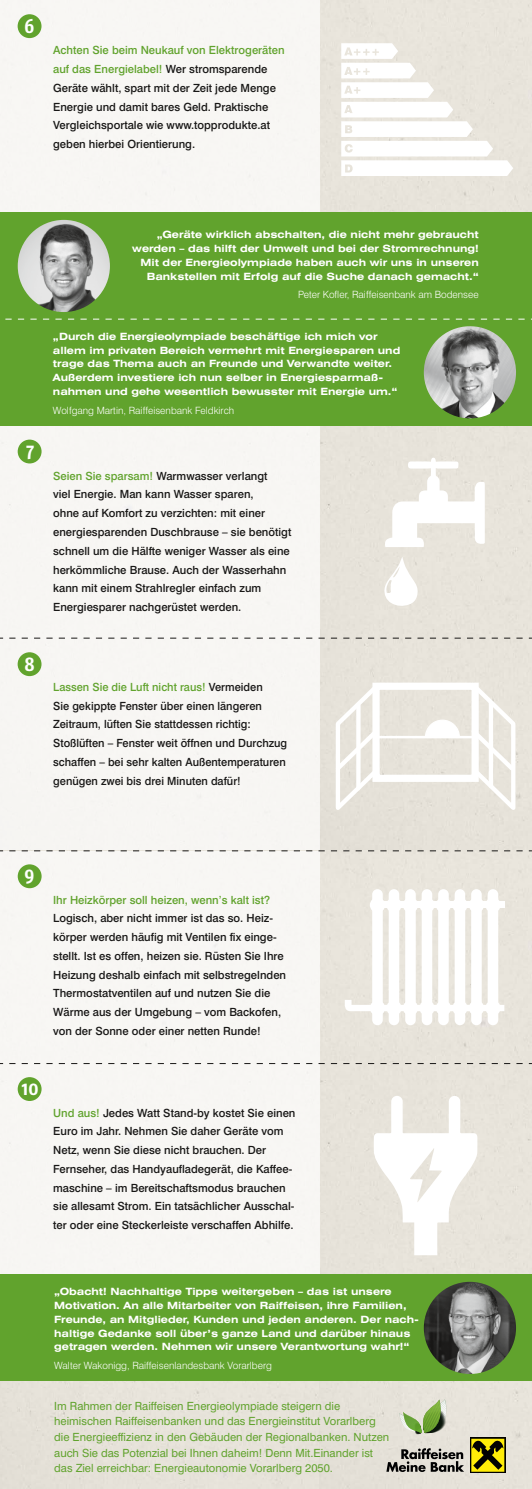
<style>
.page{position:relative;width:532px;height:1489px;background:#fff}
.page>*{position:absolute;margin:0;border:0;box-sizing:border-box;transform-origin:0 0}
.t1{font:700 20.25px "Fago Co";color:#fff}
.t2{font:500 11.25px/18.8px "Swiss 721 BT";color:#181716}
.t3{font:11.25px/15.6px "Swiss 721 BT";color:#61a32d}
.t4{font:500 11.25px "Swiss 721 BT";color:#61a32d}
.t5{font:700 expanded 10px/13.8px "Swiss 721 BT";color:#fff}
.t6{font:300 10px "Swiss 721 BT";color:#fff}
.s1{color:#61a32d}
</style>
<div class="page">
<div style="left:319px;top:0;width:212px;height:213px;background:#e8e4db"></div>
<div style="left:0;top:0;width:319px;height:213px;background:#f8f6f4"></div>
<div style="left:18px;top:14px;width:23px;height:24px;background:#61a32d;border-radius:50%"></div>
<svg style="left:341px;top:43px;width:172px;height:133px"></svg>
<div style="left:0;top:425px;width:531px;height:1063px;background:#e7e3da"></div>
<svg style="left:384px;top:457px;width:100px;height:90px"></svg>
<svg style="left:383px;top:556px;width:35px;height:50px"></svg>
<div style="left:0;top:425px;width:319px;height:425px;background:#f7f6f3"></div>
<div style="left:18px;top:652px;width:23px;height:24px;background:#61a32d;border-radius:50%"></div>
<svg style="left:9px;top:638px;width:522px;height:1px"></svg>
<div style="left:18px;top:439px;width:24px;height:24px;background:#61a32d;border-radius:50%"></div>
<div style="left:372px;top:682px;width:106px;height:100px;border:7px solid #fff"></div>
<svg style="left:331px;top:676px;width:51px;height:138px"></svg>
<svg style="left:467px;top:676px;width:52px;height:138px"></svg>
<hr style="left:378px;top:735px;width:97px;height:3px;background:#fff">
<svg style="left:424px;top:719px;width:36px;height:17px"></svg>
<div style="left:0;top:850px;width:319px;height:426px;background:#f8f6f4"></div>
<svg style="left:9px;top:1063px;width:522px;height:1px"></svg>
<div style="left:18px;top:864px;width:24px;height:24px;background:#61a32d;border-radius:50%"></div>
<div style="left:18px;top:1077px;width:24px;height:23px;background:#61a32d;border-radius:50%"></div>
<div style="left:372px;top:889px;width:10px;height:136px;background:#fff;border-radius:5px"></div>
<div style="left:487px;top:889px;width:11px;height:136px;background:#fff;border-radius:5px"></div>
<div style="left:388px;top:889px;width:11px;height:136px;background:#fff;border-radius:5px"></div>
<div style="left:405px;top:889px;width:10px;height:136px;background:#fff;border-radius:5px"></div>
<div style="left:421px;top:889px;width:11px;height:136px;background:#fff;border-radius:5px"></div>
<div style="left:438px;top:889px;width:10px;height:136px;background:#fff;border-radius:5px"></div>
<div style="left:454px;top:889px;width:11px;height:136px;background:#fff;border-radius:5px"></div>
<div style="left:471px;top:889px;width:10px;height:136px;background:#fff;border-radius:5px"></div>
<div style="left:369px;top:897px;width:16px;height:15px;background:#fff;border-radius:50%"></div>
<div style="left:386px;top:897px;width:15px;height:15px;background:#fff;border-radius:50%"></div>
<div style="left:402px;top:897px;width:16px;height:15px;background:#fff;border-radius:50%"></div>
<div style="left:419px;top:897px;width:15px;height:15px;background:#fff;border-radius:50%"></div>
<div style="left:435px;top:897px;width:16px;height:15px;background:#fff;border-radius:50%"></div>
<div style="left:452px;top:897px;width:15px;height:15px;background:#fff;border-radius:50%"></div>
<div style="left:468px;top:897px;width:16px;height:15px;background:#fff;border-radius:50%"></div>
<div style="left:485px;top:897px;width:15px;height:15px;background:#fff;border-radius:50%"></div>
<div style="left:369px;top:1000px;width:16px;height:15px;background:#fff;border-radius:50%"></div>
<div style="left:386px;top:1000px;width:15px;height:15px;background:#fff;border-radius:50%"></div>
<div style="left:402px;top:1000px;width:16px;height:15px;background:#fff;border-radius:50%"></div>
<div style="left:419px;top:1000px;width:15px;height:15px;background:#fff;border-radius:50%"></div>
<div style="left:435px;top:1000px;width:16px;height:15px;background:#fff;border-radius:50%"></div>
<div style="left:452px;top:1000px;width:15px;height:15px;background:#fff;border-radius:50%"></div>
<div style="left:468px;top:1000px;width:16px;height:15px;background:#fff;border-radius:50%"></div>
<div style="left:485px;top:1000px;width:15px;height:15px;background:#fff;border-radius:50%"></div>
<div style="left:378px;top:901px;width:126px;height:7px;background:#fff"></div>
<svg style="left:344px;top:999px;width:160px;height:12px"></svg>
<svg style="left:470px;top:1437px;width:35px;height:35px"></svg>
<div style="left:471px;top:1438px;width:33px;height:33px;background:#ffec08"></div>
<svg style="left:472px;top:1440px;width:31px;height:29px"></svg>
<svg style="left:386px;top:1447px;width:78px;height:24px"></svg>
<svg style="left:373px;top:1094px;width:104px;height:161px"></svg>
<div style="left:0;top:213px;width:531px;height:106px;background:#61a32d"></div>
<div style="left:0;top:319px;width:531px;height:106px;background:#61a32d"></div>
<img style="left:18px;top:220px;width:92px;height:92px;border-radius:46px">
<svg style="left:399px;top:1398px;width:52px;height:36px"></svg>
<img style="left:423px;top:326px;width:93px;height:92px;border-radius:46px">
<svg style="left:9px;top:850px;width:522px;height:1px"></svg>
<svg style="left:5px;top:319px;width:526px;height:1px"></svg>
<div style="left:0;top:1274px;width:531px;height:106px;background:#61a32d"></div>
<img style="left:423px;top:1281px;width:93px;height:92px;border-radius:46px">
<h1 class="t1" style="left:24px;top:14px;width:11px">6</h1>
<p class="t2" style="left:53px;top:41px;width:233px"><span class="s1">Achten Sie beim Neukauf von Elektrogeräten auf das Energielabel!</span> Wer stromsparende Geräte wählt, spart mit der Zeit jede Menge Energie und damit bares Geld. Praktische Vergleichsportale wie www.topprodukte.at geben hierbei Orientierung.</p>
<h1 class="t1" style="left:26px;top:438px;width:9px">7</h1>
<h1 class="t1" style="left:24px;top:651px;width:12px">8</h1>
<p class="t5" style="left:132px;top:228px;width:348px;text-align:right">„Geräte wirklich abschalten, die nicht mehr gebraucht werden – das hilft der Umwelt und bei der Stromrechnung!<br>Mit der Energieolympiade haben auch wir uns in unseren Bankstellen mit Erfolg auf die Suche danach gemacht.“</p>
<p class="t6" style="left:298px;top:288px;width:182px">Peter Kofler, Raiffeisenbank am Bodensee</p>
<p class="t5" style="left:53px;top:329px;width:349px">„Durch die Energieolympiade beschäftige ich mich vor allem im privaten Bereich vermehrt mit Energiesparen und trage das Thema auch an Freunde und Verwandte weiter.<br>Außerdem investiere ich nun selber in Energiesparmaß&shy;nahmen und gehe wesentlich bewusster mit Energie um.“</p>
<p class="t6" style="left:53px;top:404px;width:183px">Wolfgang Martin, Raiffeisenbank Feldkirch</p>
<p class="t2" style="left:53px;top:466px;width:240px"><span class="s1">Seien Sie sparsam!</span> Warmwasser verlangt<br>viel Energie. Man kann Wasser sparen,<br>ohne auf Komfort zu verzichten: mit einer energiesparenden Duschbrause – sie benötigt schnell um die Hälfte weniger Wasser als eine herkömmliche Brause. Auch der Wasserhahn kann mit einem Strahlregler einfach zum Energiesparer nachgerüstet werden.</p>
<p class="t2" style="left:53px;top:677px;width:235px"><span class="s1">Lassen Sie die Luft nicht raus!</span> Vermeiden<br>Sie gekippte Fenster über einen längeren Zeitraum, lüften Sie stattdessen richtig:<br>Stoßlüften – Fenster weit öffnen und Durchzug schaffen – bei sehr kalten Außentemperaturen genügen zwei bis drei Minuten dafür!</p>
<h1 class="t1" style="left:24px;top:861px;width:11px">9</h1>
<p class="t4" style="left:53px;top:892px;width:218px">Ihr Heizkörper soll heizen, wenn’s kalt ist?</p>
<p class="t2" style="left:53px;top:908px;width:234px">Logisch, aber nicht immer ist das so. Heiz&shy;körper werden häufig mit Ventilen fix einge&shy;stellt. Ist es offen, heizen sie. Rüsten Sie Ihre Heizung deshalb einfach mit selbstregelnden Thermostatventilen auf und nutzen Sie die Wärme aus der Umgebung – vom Backofen, von der Sonne oder einer netten Runde!</p>
<h1 class="t1" style="left:22px;top:1075px;width:18px">10</h1>
<p class="t2" style="left:53px;top:1103px;width:244px"><span class="s1">Und aus!</span> Jedes Watt Stand-by kostet Sie einen Euro im Jahr. Nehmen Sie daher Geräte vom Netz, wenn Sie diese nicht brauchen. Der Fernseher, das Handyaufladegerät, die Kaffee&shy;maschine – im Bereitschaftsmodus brauchen sie allesamt Strom. Ein tatsächlicher Ausschal&shy;ter oder eine Steckerleiste verschaffen Abhilfe.</p>
<p class="t5" style="left:54px;top:1284px;width:366px">„Obacht! Nachhaltige Tipps weitergeben – das ist unsere Motivation. An alle Mitarbeiter von Raiffeisen, ihre Familien, Freunde, an Mitglieder, Kunden und jeden anderen. Der nach&shy;haltige Gedanke soll über’s ganze Land und darüber hinaus getragen werden. Nehmen wir unsere Verantwortung wahr!“</p>
<p class="t6" style="left:54px;top:1359px;width:219px">Walter Wakonigg, Raiffeisenlandesbank Vorarlberg</p>
<p class="t3" style="left:54px;top:1397px;width:336px">Im Rahmen der Raiffeisen Energieolympiade steigern die heimischen Raiffeisenbanken und das Energieinstitut Vorarlberg die Energieeffizienz in den Gebäuden der Regionalbanken. Nutzen auch Sie das Potenzial bei Ihnen daheim! Denn Mit.Einander ist das Ziel erreichbar: Energieautonomie Vorarlberg 2050.</p>
</div>
